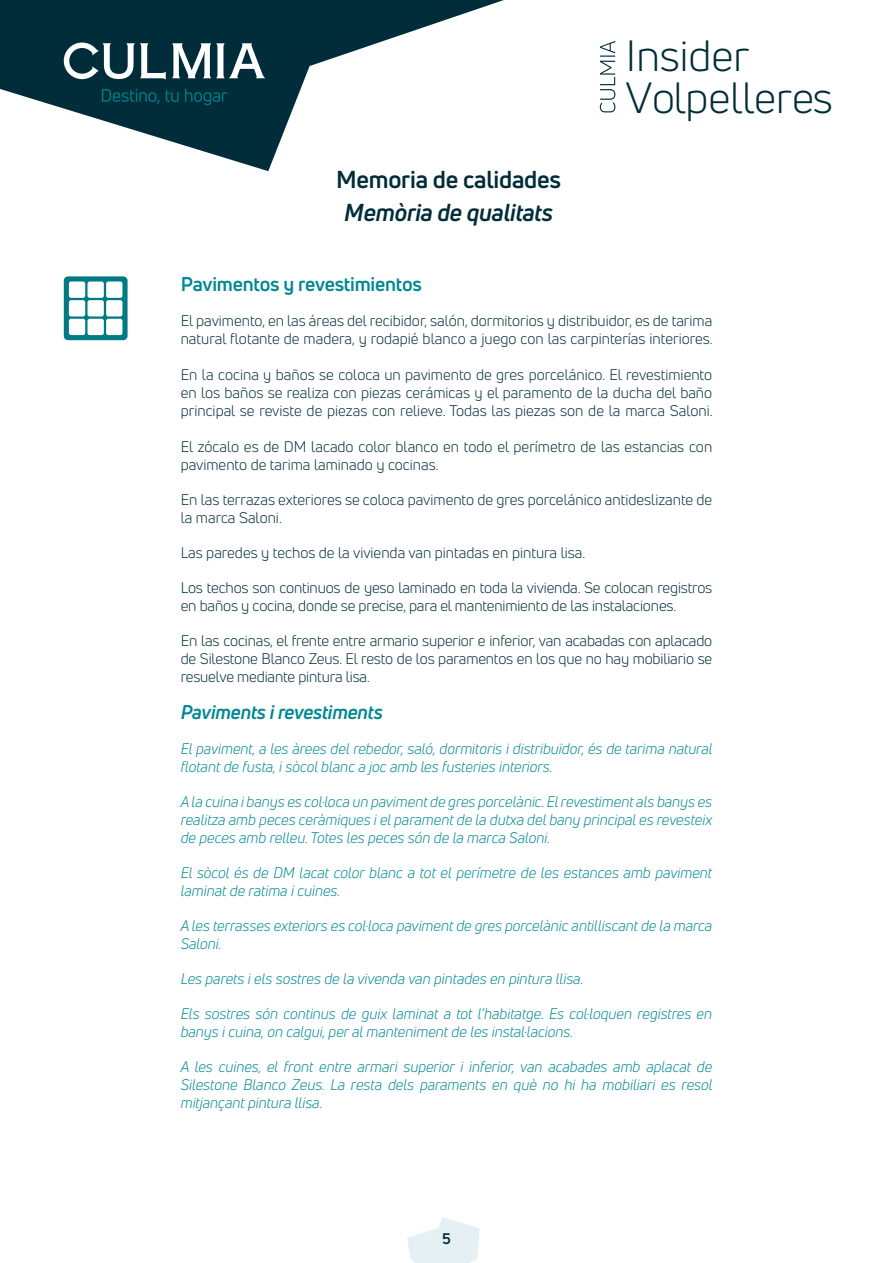
<style>
.page{position:relative;width:893px;height:1263px;background:#fff}
.page>*{position:absolute;margin:0;border:0;box-sizing:border-box;transform-origin:0 0}
.t1{font:42.75px/41.8px "Uni Neue";color:#022d38}
.t2{font:700 24px "Uni Neue";letter-spacing:-.01em;color:#002d39}
.t3{font:italic 700 24px "Uni Neue";letter-spacing:-.01em;color:#002d39}
.t4{font:700 19.5px "Uni Neue";letter-spacing:-.01em;color:#008893}
.t5{font:italic 700 19.5px "Uni Neue";letter-spacing:-.01em;color:#008893}
.t6{font:15px/18px "Uni Neue";color:#002d39}
.t7{font:italic 15px/18px "Uni Neue";color:#008893}
.t8{font:700 15px "Uni Neue";color:#002d39}
</style>
<div class="page">
<svg style="left:0;top:0;width:504px;height:171px"></svg>
<svg style="left:407px;top:1217px;width:73px;height:46px"></svg>
<svg style="left:172px;top:43px;width:93px;height:35px"></svg>
<svg style="left:64px;top:43px;width:102px;height:37px"></svg>
<svg style="left:102px;top:89px;width:125px;height:16px;background:#003e49"></svg>
<svg style="left:600px;top:41px;width:15px;height:71px"></svg>
<svg style="left:64px;top:276px;width:64px;height:64px;background:#14858d"></svg>
<div style="left:70px;top:282px;width:14px;height:15px;background:#fff"></div>
<div style="left:69px;top:281px;width:16px;height:17px;border:2px solid #fff"></div>
<div style="left:70px;top:320px;width:14px;height:14px;background:#fff"></div>
<div style="left:69px;top:319px;width:16px;height:16px;border:2px solid #fff"></div>
<div style="left:88px;top:320px;width:15px;height:14px;background:#fff"></div>
<div style="left:88px;top:319px;width:16px;height:16px;border:2px solid #fff"></div>
<div style="left:107px;top:320px;width:15px;height:14px;background:#fff"></div>
<div style="left:106px;top:319px;width:16px;height:16px;border:2px solid #fff"></div>
<div style="left:88px;top:282px;width:15px;height:15px;background:#fff"></div>
<div style="left:88px;top:281px;width:16px;height:17px;border:2px solid #fff"></div>
<div style="left:107px;top:282px;width:15px;height:15px;background:#fff"></div>
<div style="left:106px;top:281px;width:16px;height:17px;border:2px solid #fff"></div>
<div style="left:70px;top:301px;width:14px;height:14px;background:#fff"></div>
<div style="left:69px;top:300px;width:16px;height:16px;border:2px solid #fff"></div>
<div style="left:88px;top:301px;width:15px;height:14px;background:#fff"></div>
<div style="left:88px;top:300px;width:16px;height:16px;border:2px solid #fff"></div>
<div style="left:107px;top:301px;width:15px;height:14px;background:#fff"></div>
<div style="left:106px;top:300px;width:16px;height:16px;border:2px solid #fff"></div>
<h2 class="t2" style="left:336px;top:164px;width:226px">Memoria de calidades</h2>
<h2 class="t3" style="left:344px;top:198px;width:210px">Memòria de qualitats</h2>
<h1 class="t1" style="left:626px;top:35px;width:208px">Insider<br>Volpelleres</h1>
<h3 class="t4" style="left:181px;top:272px;width:243px">Pavimentos y revestimientos</h3>
<p class="t6" style="left:181px;top:312px;width:533px">El pavimento, en las áreas del recibidor, salón, dormitorios y distribuidor, es de tarima natural flotante de madera, y rodapié blanco a juego con las carpinterías interiores.</p>
<p class="t6" style="left:181px;top:366px;width:533px;text-align:justify">En la cocina y baños se coloca un pavimento de gres porcelánico. El revestimiento en los baños se realiza con piezas cerámicas y el paramento de la ducha del baño principal se reviste de piezas con relieve. Todas las piezas son de la marca Saloni.</p>
<p class="t6" style="left:181px;top:438px;width:533px">El zócalo es de DM lacado color blanco en todo el perímetro de las estancias con pavimento de tarima laminado y cocinas.</p>
<p class="t6" style="left:181px;top:491px;width:533px">En las terrazas exteriores se coloca pavimento de gres porcelánico antideslizante de la marca Saloni.</p>
<p class="t6" style="left:181px;top:544px;width:406px">Las paredes y techos de la vivienda van pintadas en pintura lisa.</p>
<p class="t6" style="left:181px;top:579px;width:533px">Los techos son continuos de yeso laminado en toda la vivienda. Se colocan registros en baños y cocina, donde se precise, para el mantenimiento de las instalaciones.</p>
<p class="t6" style="left:181px;top:632px;width:533px;text-align:justify">En las cocinas, el frente entre armario superior e inferior, van acabadas con aplacado de Silestone Blanco Zeus. El resto de los paramentos en los que no hay mobiliario se resuelve mediante pintura lisa.</p>
<h3 class="t5" style="left:181px;top:699px;width:204px">Paviments i revestiments</h3>
<p class="t7" style="left:181px;top:739px;width:533px">El paviment, a les àrees del rebedor, saló, dormitoris i distribuïdor, és de tarima natural flotant de fusta, i sòcol blanc a joc amb les fusteries interiors.</p>
<p class="t7" style="left:181px;top:792px;width:533px;text-align:justify">A la cuina i banys es col·loca un paviment de gres porcelànic. El revestiment als banys es realitza amb peces ceràmiques i el parament de la dutxa del bany principal es revesteix de peces amb relleu. Totes les peces són de la marca Saloni.</p>
<p class="t7" style="left:181px;top:863px;width:533px">El sòcol és de DM lacat color blanc a tot el perímetre de les estances amb paviment laminat de ratima i cuines.</p>
<p class="t7" style="left:181px;top:916px;width:533px">A les terrasses exteriors es col·loca paviment de gres porcelànic antilliscant de la marca<br>Saloni.</p>
<p class="t7" style="left:181px;top:969px;width:404px">Les parets i els sostres de la vivenda van pintades en pintura llisa.</p>
<p class="t7" style="left:181px;top:1004px;width:533px">Els sostres són continus de guix laminat a tot l’habitatge. Es col·loquen registres en banys i cuina, on calgui, per al manteniment de les instal·lacions.</p>
<p class="t7" style="left:181px;top:1057px;width:533px;text-align:justify">A les cuines, el front entre armari superior i inferior, van acabades amb aplacat de Silestone Blanco Zeus. La resta dels paraments en què no hi ha mobiliari es resol mitjançant pintura llisa.</p>
<p class="t8" style="left:442px;top:1229px;width:10px">5</p>
</div>
